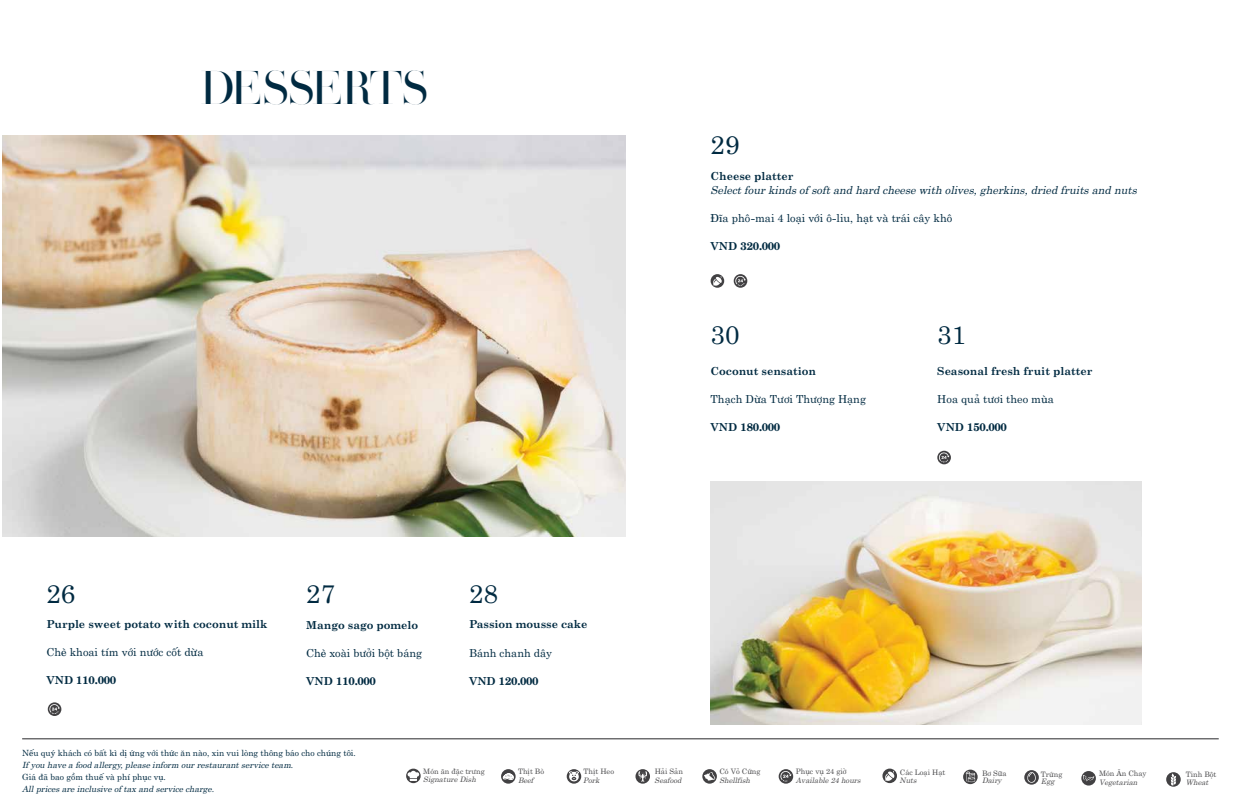
<style>
.page{position:relative;width:1248px;height:808px;background:#fff}
.page>*{position:absolute;margin:0;border:0;box-sizing:border-box;transform-origin:0 0}
.t1{font:47.2px "Henri Didot";letter-spacing:-.035em;color:#002a41}
.t2{font:25.9px "UTM Centur";color:#002a41}
.t3{font:700 11px "UTM Centur";color:#002a41}
.t4{font:11px "UTM Centur";color:#002a41}
.t5{font:italic 11px "UTM Centur";color:#002a41}
.t6{font:8.5px/12px "UTM Centur";color:#002a41}
.t7{font:italic 8.5px "UTM Centur";color:#002a41}
.t8{font:7.5px "UTM Centur";color:#4c4c4e}
.t9{font:italic 7.5px "UTM Centur";color:#4c4c4e}
.s1{font-style:italic}
</style>
<div class="page">
<img style="left:2px;top:135px;width:623px;height:401px">
<svg style="left:48px;top:702px;width:13px;height:14px"></svg>
<svg style="left:49px;top:704px;width:11px;height:10px"></svg>
<svg style="left:937px;top:451px;width:13px;height:13px"></svg>
<svg style="left:938px;top:452px;width:11px;height:10px"></svg>
<svg style="left:733px;top:274px;width:14px;height:14px"></svg>
<svg style="left:735px;top:276px;width:10px;height:10px"></svg>
<svg style="left:710px;top:274px;width:14px;height:14px"></svg>
<svg style="left:1024px;top:770px;width:14px;height:15px"></svg>
<svg style="left:1027px;top:770px;width:9px;height:14px"></svg>
<svg style="left:963px;top:769px;width:14px;height:15px"></svg>
<svg style="left:965px;top:772px;width:10px;height:10px"></svg>
<svg style="left:882px;top:768px;width:14px;height:15px"></svg>
<svg style="left:1165px;top:772px;width:15px;height:15px"></svg>
<svg style="left:1170px;top:773px;width:5px;height:13px"></svg>
<div style="left:1081px;top:771px;width:14px;height:14px;background:#424143;border-radius:50%"></div>
<svg style="left:1082px;top:775px;width:12px;height:6px"></svg>
<svg style="left:566px;top:769px;width:15px;height:15px"></svg>
<svg style="left:635px;top:769px;width:15px;height:15px"></svg>
<svg style="left:638px;top:771px;width:9px;height:11px"></svg>
<svg style="left:406px;top:769px;width:14px;height:14px"></svg>
<svg style="left:702px;top:769px;width:14px;height:15px"></svg>
<svg style="left:704px;top:772px;width:11px;height:8px"></svg>
<svg style="left:501px;top:769px;width:14px;height:15px"></svg>
<svg style="left:503px;top:773px;width:10px;height:7px"></svg>
<svg style="left:778px;top:769px;width:15px;height:15px"></svg>
<svg style="left:780px;top:771px;width:11px;height:11px"></svg>
<hr style="left:22px;top:738px;width:1196px;height:1px;background:#4c4c4e">
<img style="left:710px;top:481px;width:431px;height:243px">
<h1 class="t1" style="left:200px;top:57px;width:229px">DESSERTS</h1>
<h2 class="t2" style="left:710px;top:124px;width:30px">29</h2>
<p class="t3" style="left:710px;top:166px;width:84px">Cheese platter</p>
<p class="t5" style="left:710px;top:181px;width:427px">Select four kinds of soft and hard cheese with olives, gherkins, dried fruits and nuts</p>
<p class="t4" style="left:710px;top:209px;width:243px">Đĩa phô-mai 4 loại với ô-liu, hạt và trái cây khô</p>
<p class="t3" style="left:710px;top:236px;width:71px">VND 320.000</p>
<h2 class="t2" style="left:710px;top:313px;width:30px">30</h2>
<h2 class="t2" style="left:937px;top:313px;width:30px">31</h2>
<p class="t3" style="left:710px;top:362px;width:107px">Coconut sensation</p>
<p class="t4" style="left:710px;top:390px;width:157px">Thạch Dừa Tươi Thượng Hạng</p>
<p class="t3" style="left:710px;top:418px;width:71px">VND 180.000</p>
<p class="t3" style="left:937px;top:362px;width:157px">Seasonal fresh fruit platter</p>
<p class="t4" style="left:937px;top:390px;width:118px">Hoa quả tươi theo mùa</p>
<p class="t3" style="left:937px;top:418px;width:71px">VND 150.000</p>
<h2 class="t2" style="left:47px;top:572px;width:30px">26</h2>
<h2 class="t2" style="left:306px;top:572px;width:30px">27</h2>
<h2 class="t2" style="left:469px;top:572px;width:30px">28</h2>
<p class="t3" style="left:47px;top:615px;width:222px">Purple sweet potato with coconut milk</p>
<p class="t4" style="left:47px;top:643px;width:158px">Chè khoai tím với nước cốt dừa</p>
<p class="t3" style="left:47px;top:671px;width:71px">VND 110.000</p>
<p class="t3" style="left:306px;top:615px;width:113px">Mango sago pomelo</p>
<p class="t4" style="left:306px;top:643px;width:117px">Chè xoài bưởi bột báng</p>
<p class="t3" style="left:306px;top:671px;width:71px">VND 110.000</p>
<p class="t3" style="left:469px;top:615px;width:120px">Passion mousse cake</p>
<p class="t4" style="left:469px;top:643px;width:85px">Bánh chanh dây</p>
<p class="t3" style="left:469px;top:671px;width:71px">VND 120.000</p>
<p class="t6" style="left:22px;top:745px;width:335px">Nếu quý khách có bất kì dị ứng với thức ăn nào, xin vui lòng thông báo cho chúng tôi.<br><span class="s1">If you have a food allergy, please inform our restaurant service team</span>.<br>Giá đã bao gồm thuế và phí phục vụ.</p>
<p class="t7" style="left:22px;top:781px;width:193px">All prices are inclusive of tax and service charge.</p>
<p class="t8" style="left:423px;top:765px;width:63px">Món ăn đặc trưng</p>
<p class="t8" style="left:518px;top:765px;width:28px">Thịt Bò</p>
<p class="t8" style="left:583px;top:765px;width:32px">Thịt Heo</p>
<p class="t8" style="left:654px;top:765px;width:30px">Hải Sản</p>
<p class="t8" style="left:719px;top:765px;width:42px">Có Vỏ Cứng</p>
<p class="t9" style="left:423px;top:773px;width:54px">Signature Dish</p>
<p class="t9" style="left:518px;top:774px;width:17px">Beef</p>
<p class="t9" style="left:583px;top:774px;width:18px">Pork</p>
<p class="t9" style="left:654px;top:774px;width:28px">Seafood</p>
<p class="t9" style="left:719px;top:774px;width:32px">Shellfish</p>
<p class="t8" style="left:795px;top:765px;width:52px">Phục vụ 24 giờ</p>
<p class="t9" style="left:795px;top:774px;width:66px">Available 24 hours</p>
<p class="t8" style="left:1098px;top:767px;width:49px">Món Ăn Chay</p>
<p class="t8" style="left:899px;top:766px;width:47px">Các Loại Hạt</p>
<p class="t8" style="left:981px;top:767px;width:26px">Bơ Sữa</p>
<p class="t8" style="left:1040px;top:768px;width:23px">Trứng</p>
<p class="t8" style="left:1185px;top:768px;width:32px">Tinh Bột</p>
<p class="t9" style="left:1098px;top:776px;width:40px">Vegetarian</p>
<p class="t9" style="left:899px;top:774px;width:19px">Nuts</p>
<p class="t9" style="left:981px;top:774px;width:21px">Dairy</p>
<p class="t9" style="left:1040px;top:775px;width:15px">Egg</p>
<p class="t9" style="left:1185px;top:776px;width:24px">Wheat</p>
</div>
